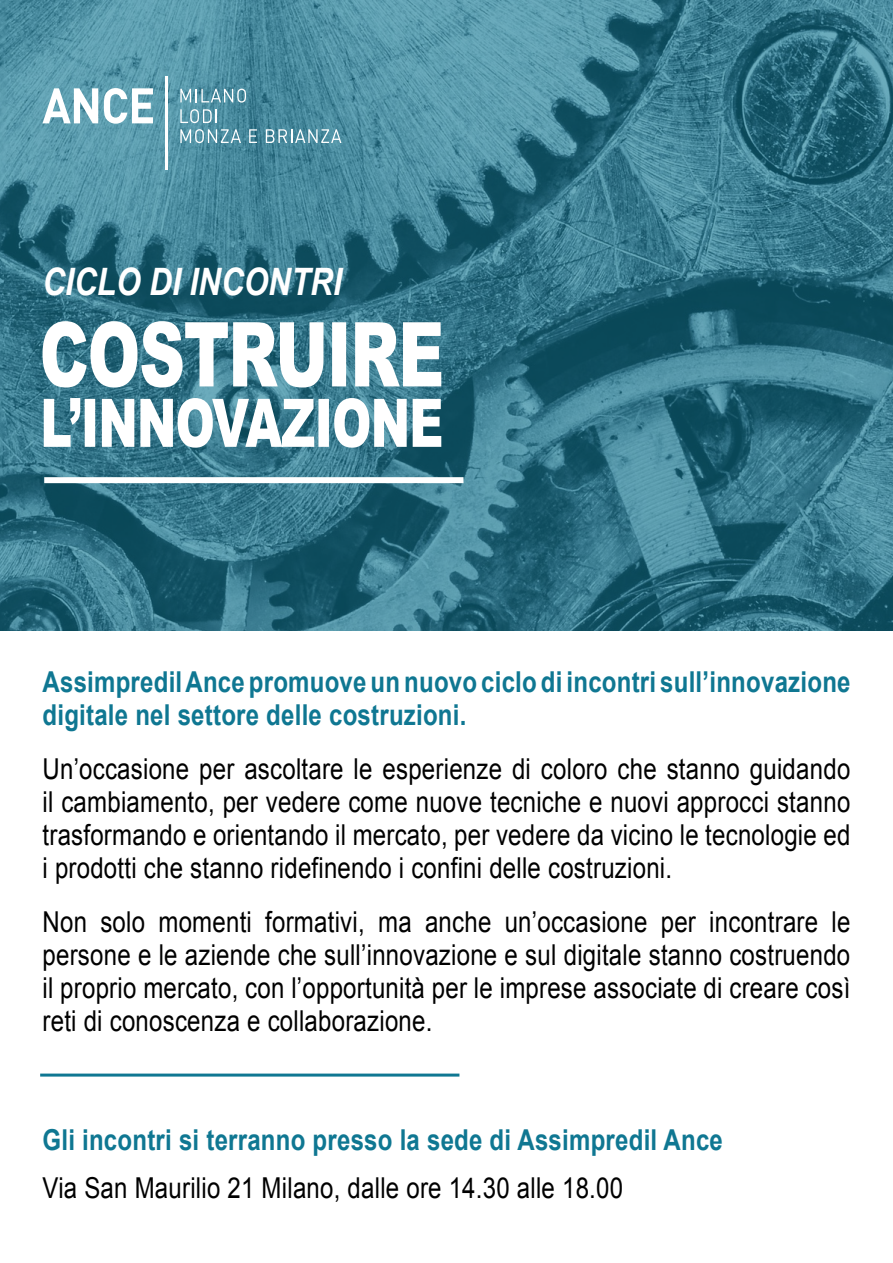
<style>
.page{position:relative;width:893px;height:1263px;background:#fff}
.page>*{position:absolute;margin:0;border:0;box-sizing:border-box;transform-origin:0 0}
.t1{font:italic 700 37.8px "Arial";color:#fff;scale:.83 1}
.t2{font:28.8px/33px "Arial";letter-spacing:.01em;color:#000;text-align:justify;scale:.83 1}
.t3{font:700 28.8px/33px "Arial";letter-spacing:.01em;color:#0f7792;scale:.83 1}
</style>
<div class="page">
<svg style="left:0;top:0;width:893px;height:631px;background:#38788b"></svg>
<svg style="left:44px;top:398px;width:397px;height:50px"></svg>
<svg style="left:43px;top:321px;width:398px;height:66px"></svg>
<div style="left:44px;top:477px;width:419px;height:6px;background:#fff"></div>
<hr style="left:165px;top:77px;width:3px;height:93px;background:#fff">
<svg style="left:43px;top:88px;width:55px;height:35px"></svg>
<svg style="left:104px;top:88px;width:49px;height:36px"></svg>
<svg style="left:180px;top:89px;width:66px;height:14px"></svg>
<svg style="left:180px;top:109px;width:37px;height:14px"></svg>
<svg style="left:180px;top:129px;width:61px;height:14px"></svg>
<svg style="left:249px;top:129px;width:8px;height:14px"></svg>
<svg style="left:266px;top:129px;width:75px;height:14px"></svg>
<hr style="left:40px;top:1073px;width:419px;height:3px;background:#0f7792">
<p class="t1" style="left:43px;top:257px;width:362px">CICLO DI INCONTRI</p>
<p class="t3" style="left:43px;top:666px;width:975px">Assimpredil Ance promuove un nuovo ciclo di incontri sull’innovazione digitale nel settore delle costruzioni.</p>
<p class="t2" style="left:43px;top:752px;width:975px">Un’occasione per ascoltare le esperienze di coloro che stanno guidando il cambiamento, per vedere come nuove tecniche e nuovi approcci stanno trasformando e orientando il mercato, per vedere da vicino le tecnologie ed i prodotti che stanno ridefinendo i confini delle costruzioni.</p>
<p class="t2" style="left:43px;top:906px;width:975px">Non solo momenti formativi, ma anche un’occasione per incontrare le persone e le aziende che sull’innovazione e sul digitale stanno costruendo il proprio mercato, con l’opportunità per le imprese associate di creare così reti di conoscenza e collaborazione.</p>
<p class="t3" style="left:43px;top:1124px;width:821px">Gli incontri si terranno presso la sede di Assimpredil Ance</p>
<p class="t2" style="left:43px;top:1172px;width:701px">Via San Maurilio 21 Milano, dalle ore 14.30 alle 18.00</p>
</div>
